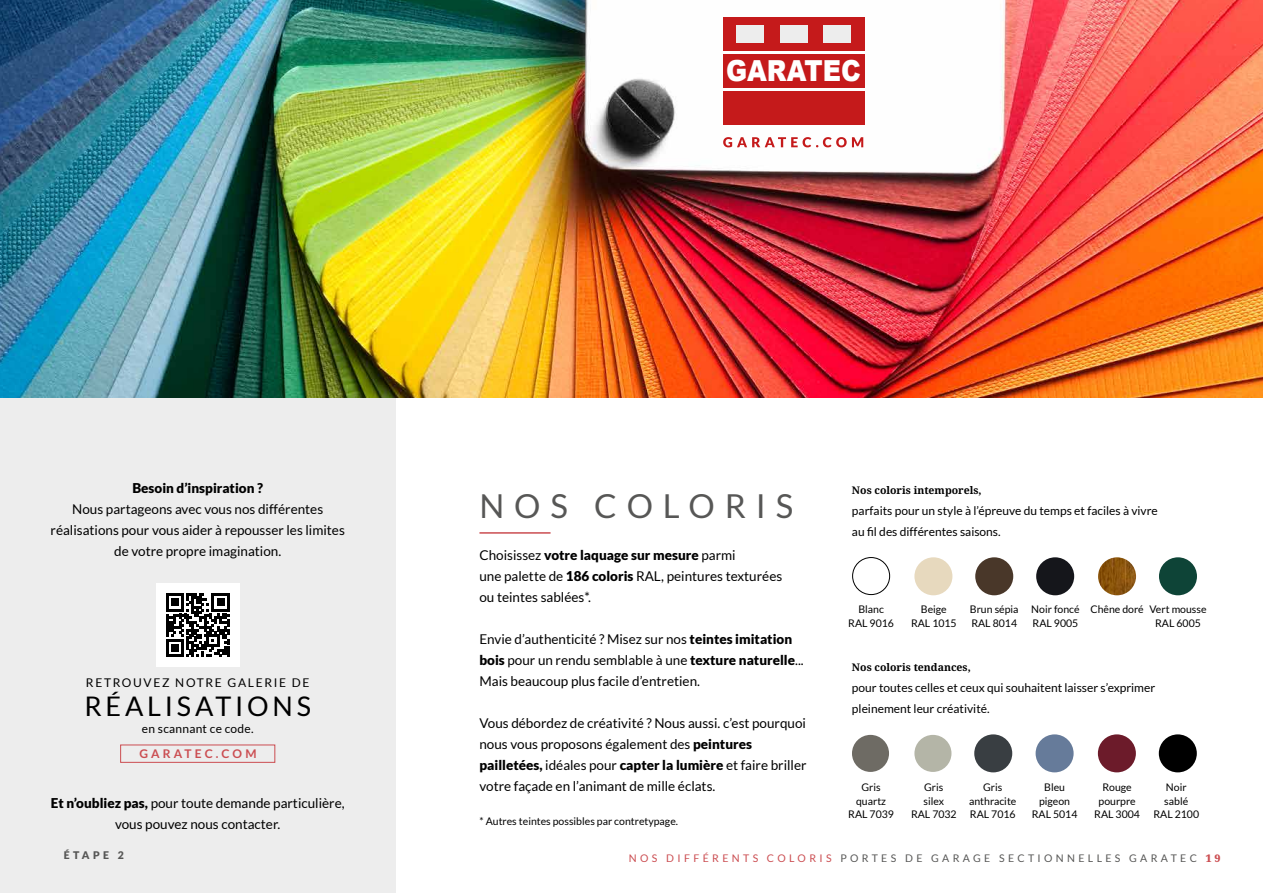
<style>
.page{position:relative;width:1263px;height:893px;background:#fff}
.page>*{position:absolute;margin:0;border:0;box-sizing:border-box;transform-origin:0 0}
.t1{font:33px "Lato";letter-spacing:.3em;color:#575756}
.t2{font:900 28.95px "Arial";color:#fff;scale:.87 1}
.t3{font:27px "Lato";letter-spacing:.14em;color:#000}
.t4{font:13.5px/21px "Lato";color:#000}
.t5{font:900 13.5px "Lato";color:#000}
.t6{font:12px/21px "Lato";color:#000}
.t7{font:12px "Lato";letter-spacing:.14em;color:#000}
.t8{font:12px "Lato";letter-spacing:.02em;color:#000}
.t9{font:700 12px "Lato";letter-spacing:.26em;color:#cb4d51}
.t10{font:10.5px/13.5px "Lato";color:#000;text-align:center}
.t11{font:10.5px "Lato";letter-spacing:.32em;color:#575756}
.t12{font:700 10.5px "Noto Serif";color:#000}
.t13{font:900 10.5px "Lato";letter-spacing:.32em;color:#575756}
.s1{font-weight:900}
.s2{color:#cb4d51}
.s3{font-family:"Noto Serif";font-weight:900;color:#cb4d51}
</style>
<div class="page">
<div style="left:0;top:398px;width:395px;height:495px;background:#ededed"></div>
<img style="left:0;top:0;width:1263px;height:398px">
<hr style="left:479px;top:532px;width:71px;height:2px;background:#cb4d51">
<div style="left:723px;top:17px;width:141px;height:107px;background:#fff"></div>
<div style="left:723px;top:17px;width:141px;height:34px;background:#c51a1b"></div>
<div style="left:723px;top:54px;width:141px;height:34px;background:#c51a1b"></div>
<div style="left:723px;top:91px;width:141px;height:33px;background:#c51a1b"></div>
<div style="left:736px;top:25px;width:28px;height:18px;background:#ededed"></div>
<div style="left:780px;top:25px;width:27px;height:18px;background:#ededed"></div>
<div style="left:823px;top:25px;width:28px;height:18px;background:#ededed"></div>
<svg style="left:723px;top:137px;width:140px;height:10px"></svg>
<div style="left:852px;top:557px;width:38px;height:38px;border:1px solid #000;border-radius:50%"></div>
<div style="left:852px;top:735px;width:37px;height:37px;background:#6e6b64;border-radius:50%"></div>
<div style="left:914px;top:735px;width:37px;height:37px;background:#b4b5a7;border-radius:50%"></div>
<div style="left:974px;top:734px;width:38px;height:38px;background:#393e42;border-radius:50%"></div>
<div style="left:1035px;top:734px;width:38px;height:38px;background:#667b9a;border-radius:50%"></div>
<div style="left:914px;top:557px;width:38px;height:38px;background:#e7d9be;border-radius:50%"></div>
<div style="left:1159px;top:557px;width:38px;height:38px;background:#0e4437;border-radius:50%"></div>
<div style="left:975px;top:557px;width:38px;height:38px;background:#493729;border-radius:50%"></div>
<div style="left:1098px;top:734px;width:38px;height:38px;background:#6c1b2a;border-radius:50%"></div>
<div style="left:1036px;top:557px;width:38px;height:38px;background:#15161b;border-radius:50%"></div>
<img style="left:1098px;top:557px;width:38px;height:38px;border-radius:19px">
<div style="left:1159px;top:734px;width:38px;height:38px;background:#000;border-radius:50%"></div>
<div style="left:156px;top:583px;width:84px;height:84px;background:#fff"></div>
<svg style="left:166px;top:593px;width:63px;height:64px"></svg>
<div style="left:120px;top:745px;width:155px;height:18px;border:1px solid #cb4d51"></div>
<h2 class="t2" style="left:726px;top:50px;width:157px">GARATEC</h2>
<p class="t5" style="left:132px;top:480px;width:132px">Besoin d’inspiration ?</p>
<p class="t4" style="left:51px;top:499px;width:296px;text-align:center">Nous partageons avec vous nos différentes réalisations pour vous aider à repousser les limites de votre propre imagination.</p>
<p class="t7" style="left:86px;top:676px;width:225px">RETROUVEZ NOTRE GALERIE DE</p>
<h3 class="t3" style="left:84px;top:691px;width:228px">RÉALISATIONS</h3>
<p class="t8" style="left:142px;top:722px;width:113px">en scannant ce code.</p>
<p class="t9" style="left:139px;top:747px;width:119px">GARATEC.COM</p>
<p class="t4" style="left:51px;top:792px;width:295px;text-align:center"><span class="s1">Et n’oubliez pas,</span> pour toute demande particulière, vous pouvez nous contacter.</p>
<p class="t13" style="left:64px;top:849px;width:62px">ÉTAPE 2</p>
<h1 class="t1" style="left:479px;top:488px;width:315px">NOS COLORIS</h1>
<p class="t4" style="left:479px;top:544px;width:304px">Choisissez <span class="s1">votre laquage sur mesure</span> parmi<br>une palette de <span class="s1">186 coloris</span> RAL, peintures texturées ou teintes sablées*.</p>
<p class="t4" style="left:479px;top:628px;width:326px">Envie d’authenticité ? Misez sur nos <span class="s1">teintes imitation bois</span> pour un rendu semblable à une <span class="s1">texture naturelle</span>...<br>Mais beaucoup plus facile d’entretien.</p>
<p class="t4" style="left:479px;top:712px;width:329px">Vous débordez de créativité ? Nous aussi. c’est pourquoi nous vous proposons également des <span class="s1">peintures pailletées,</span> idéales pour <span class="s1">capter la lumière</span> et faire briller votre façade en l’animant de mille éclats.</p>
<p class="t10" style="left:479px;top:815px;width:200px">* Autres teintes possibles par contretypage.</p>
<p class="t12" style="left:852px;top:483px;width:131px">Nos coloris intemporels,</p>
<p class="t6" style="left:852px;top:500px;width:307px">parfaits pour un style à l’épreuve du temps et faciles à vivre au fil des différentes saisons.</p>
<p class="t10" style="left:848px;top:603px;width:47px">Blanc<br>RAL 9016</p>
<p class="t10" style="left:911px;top:603px;width:47px">Beige<br>RAL 1015</p>
<p class="t10" style="left:970px;top:603px;width:50px;text-align:left">Brun sépia<br>RAL 8014</p>
<p class="t10" style="left:1031px;top:603px;width:50px;text-align:left">Noir foncé<br>RAL 9005</p>
<p class="t10" style="left:1090px;top:603px;width:55px">Chêne doré</p>
<p class="t10" style="left:1149px;top:603px;width:59px">Vert mousse<br>RAL 6005</p>
<p class="t12" style="left:852px;top:660px;width:120px">Nos coloris tendances,</p>
<p class="t6" style="left:852px;top:677px;width:305px">pour toutes celles et ceux qui souhaitent laisser s’exprimer pleinement leur créativité.</p>
<p class="t10" style="left:848px;top:780px;width:47px">Gris quartz<br>RAL 7039</p>
<p class="t10" style="left:911px;top:780px;width:47px">Gris<br>silex<br>RAL 7032</p>
<p class="t10" style="left:969px;top:780px;width:49px">Gris anthracite<br>RAL 7016</p>
<p class="t10" style="left:1032px;top:780px;width:47px">Bleu pigeon<br>RAL 5014</p>
<p class="t10" style="left:1094px;top:780px;width:47px">Rouge pourpre<br>RAL 3004</p>
<p class="t10" style="left:1153px;top:780px;width:47px">Noir sablé<br>RAL 2100</p>
<p class="t11" style="left:629px;top:852px;width:593px"><span class="s2">NOS DIFFÉRENTS COLORIS</span> PORTES DE GARAGE SECTIONNELLES GARATEC <span class="s3">19</span></p>
</div>
